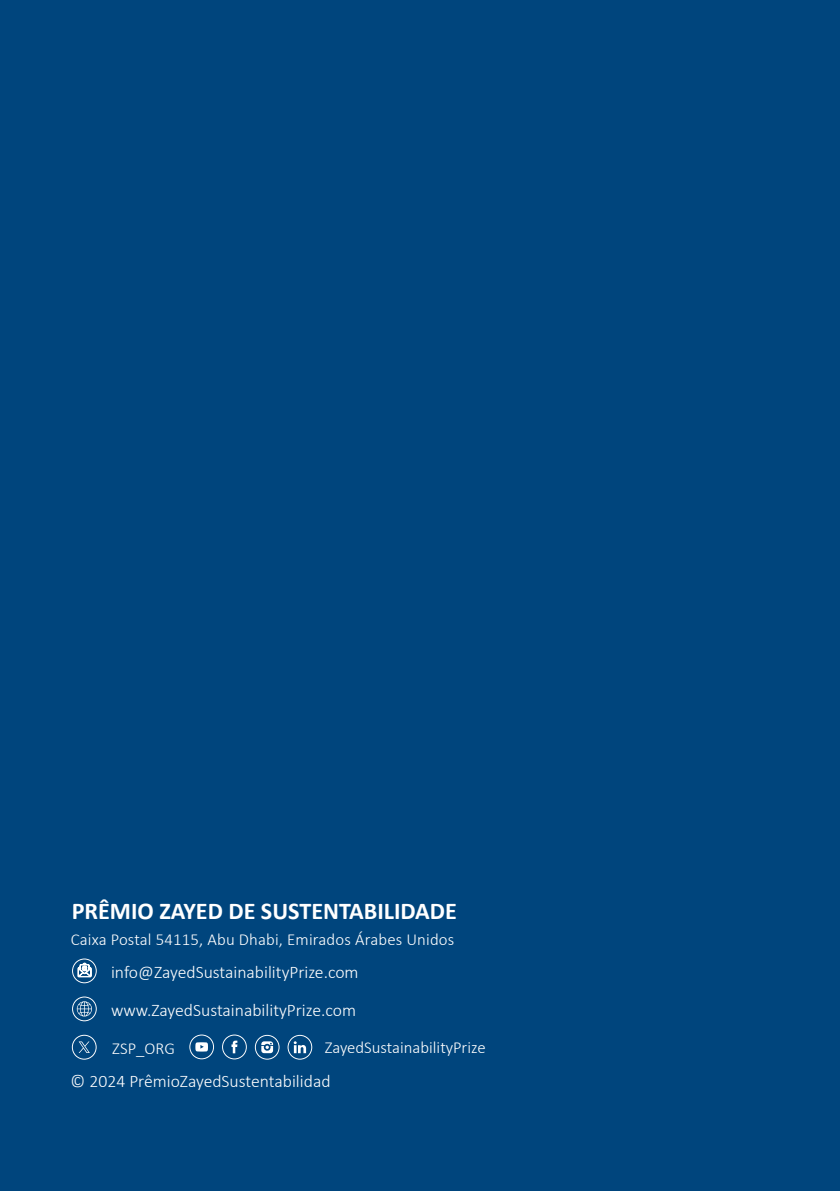
<style>
.page{position:relative;width:840px;height:1191px;background:#fff}
.page>*{position:absolute;margin:0;border:0;box-sizing:border-box;transform-origin:0 0}
.t1{font:700 24.2px "Calibri";color:#fff}
.t2{font:300 17.8px "Calibri";color:#fff}
.t3{font:300 16.8px "Calibri";color:#fff}
</style>
<div class="page">
<div style="left:0;top:0;width:839px;height:1191px;background:#00457d"></div>
<svg style="left:72px;top:996px;width:25px;height:25px"></svg>
<svg style="left:189px;top:1034px;width:25px;height:25px"></svg>
<svg style="left:222px;top:1034px;width:25px;height:25px"></svg>
<svg style="left:255px;top:1035px;width:24px;height:24px"></svg>
<svg style="left:287px;top:1035px;width:25px;height:24px"></svg>
<svg style="left:72px;top:1034px;width:25px;height:25px"></svg>
<svg style="left:72px;top:958px;width:25px;height:25px"></svg>
<h1 class="t1" style="left:72px;top:894px;width:386px">PRÊMIO ZAYED DE SUSTENTABILIDADE</h1>
<p class="t3" style="left:71px;top:929px;width:385px">Caixa Postal 54115, Abu Dhabi, Emirados Árabes Unidos</p>
<p class="t2" style="left:111px;top:960px;width:249px">info@ZayedSustainabilityPrize.com</p>
<p class="t2" style="left:111px;top:998px;width:246px">www.ZayedSustainabilityPrize.com</p>
<p class="t3" style="left:112px;top:1037px;width:64px">ZSP_ORG</p>
<p class="t3" style="left:324px;top:1037px;width:162px">ZayedSustainabilityPrize</p>
<p class="t2" style="left:71px;top:1070px;width:261px">© 2024 PrêmioZayedSustentabilidad</p>
</div>
